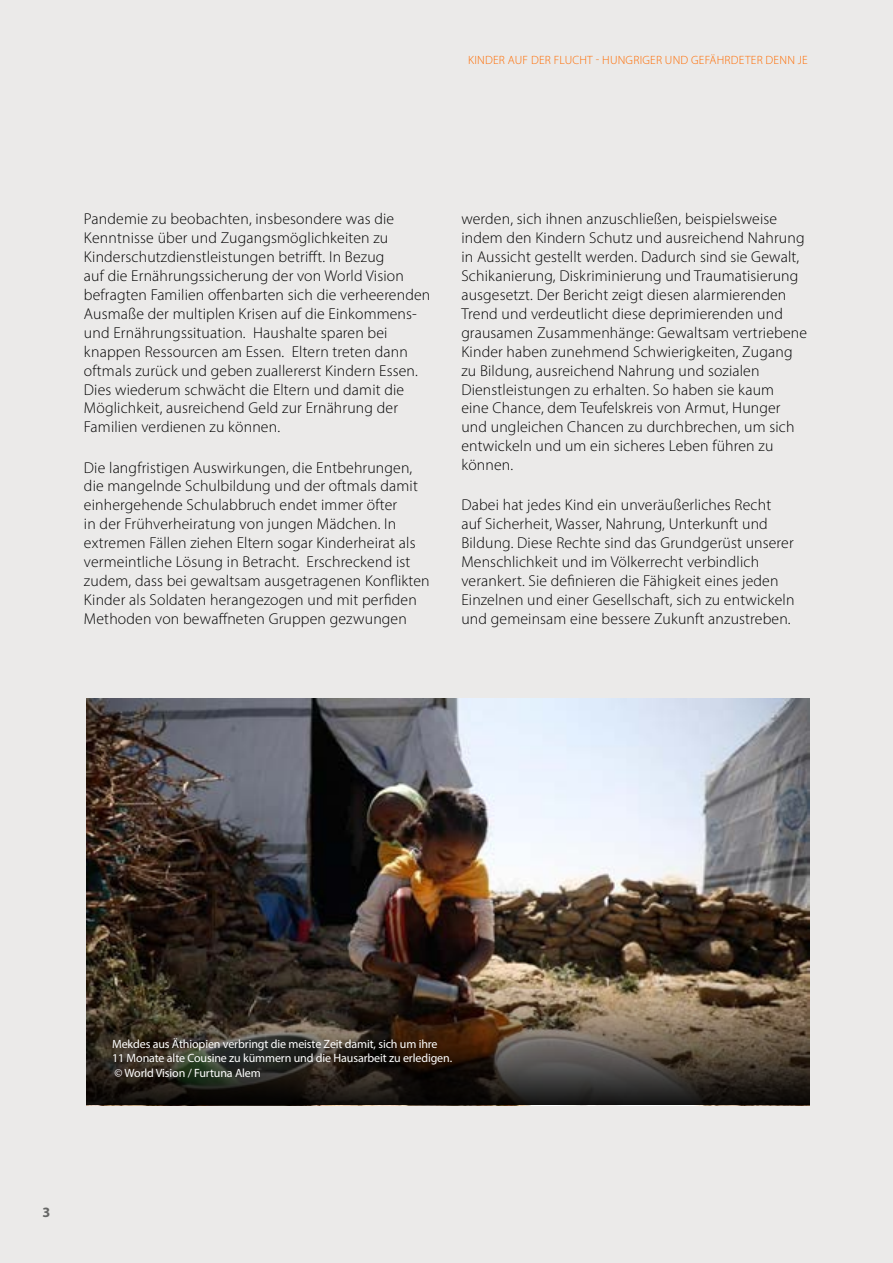
<style>
.page{position:relative;width:893px;height:1263px;background:#ebeae9}
.page>*{position:absolute;margin:0;border:0;box-sizing:border-box;transform-origin:0 0}
.t1{font:300 15.75px/18.9px "Myriad Pro";letter-spacing:.01em;color:#000}
.t2{font:700 14.25px "Myriad Pro";color:#666766}
.t3{font:12px/14.4px "Myriad Pro";letter-spacing:-.01em;color:#fff}
.t4{font:300 12px "Myriad Pro";letter-spacing:.02em;color:#ff6b00}
</style>
<div class="page">
<img style="left:86px;top:698px;width:723px;height:407px">
<svg style="left:86px;top:958px;width:723px;height:146px;background:#453a2e"></svg>
<p class="t4" style="left:468px;top:53px;width:341px">KINDER AUF DER FLUCHT - HUNGRIGER UND GEFÄHRDETER DENN JE</p>
<p class="t1" style="left:84px;top:210px;width:348px">Pandemie zu beobachten, insbesondere was die Kenntnisse über und Zugangsmöglichkeiten zu Kinderschutzdienstleistungen betrifft. In Bezug<br>auf die Ernährungssicherung der von World Vision befragten Familien offenbarten sich die verheerenden Ausmaße der multiplen Krisen auf die Einkommens&shy;und Ernährungssituation. Haushalte sparen bei knappen Ressourcen am Essen. Eltern treten dann oftmals zurück und geben zuallererst Kindern Essen.<br>Dies wiederum schwächt die Eltern und damit die Möglichkeit, ausreichend Geld zur Ernährung der Familien verdienen zu können.</p>
<p class="t1" style="left:84px;top:458px;width:347px">Die langfristigen Auswirkungen, die Entbehrungen, die mangelnde Schulbildung und der oftmals damit einhergehende Schulabbruch endet immer öfter<br>in der Frühverheiratung von jungen Mädchen. In extremen Fällen ziehen Eltern sogar Kinderheirat als vermeintliche Lösung in Betracht. Erschreckend ist zudem, dass bei gewaltsam ausgetragenen Konflikten Kinder als Soldaten herangezogen und mit perfiden Methoden von bewaffneten Gruppen gezwungen</p>
<p class="t1" style="left:461px;top:210px;width:347px">werden, sich ihnen anzuschließen, beispielsweise indem den Kindern Schutz und ausreichend Nahrung in Aussicht gestellt werden. Dadurch sind sie Gewalt, Schikanierung, Diskriminierung und Traumatisierung ausgesetzt. Der Bericht zeigt diesen alarmierenden Trend und verdeutlicht diese deprimierenden und grausamen Zusammenhänge: Gewaltsam vertriebene Kinder haben zunehmend Schwierigkeiten, Zugang zu Bildung, ausreichend Nahrung und sozialen Dienstleistungen zu erhalten. So haben sie kaum<br>eine Chance, dem Teufelskreis von Armut, Hunger und ungleichen Chancen zu durchbrechen, um sich entwickeln und um ein sicheres Leben führen zu können.</p>
<p class="t1" style="left:461px;top:495px;width:335px">Dabei hat jedes Kind ein unveräußerliches Recht auf Sicherheit, Wasser, Nahrung, Unterkunft und Bildung. Diese Rechte sind das Grundgerüst unserer Menschlichkeit und im Völkerrecht verbindlich verankert. Sie definieren die Fähigkeit eines jeden Einzelnen und einer Gesellschaft, sich zu entwickeln und gemeinsam eine bessere Zukunft anzustreben.</p>
<p class="t2" style="left:43px;top:1203px;width:9px">3</p>
<p class="t3" style="left:112px;top:1036px;width:342px">Mekdes aus Äthiopien verbringt die meiste Zeit damit, sich um ihre<br>11 Monate alte Cousine zu kümmern und die Hausarbeit zu erledigen. © World Vision / Furtuna Alem</p>
</div>
